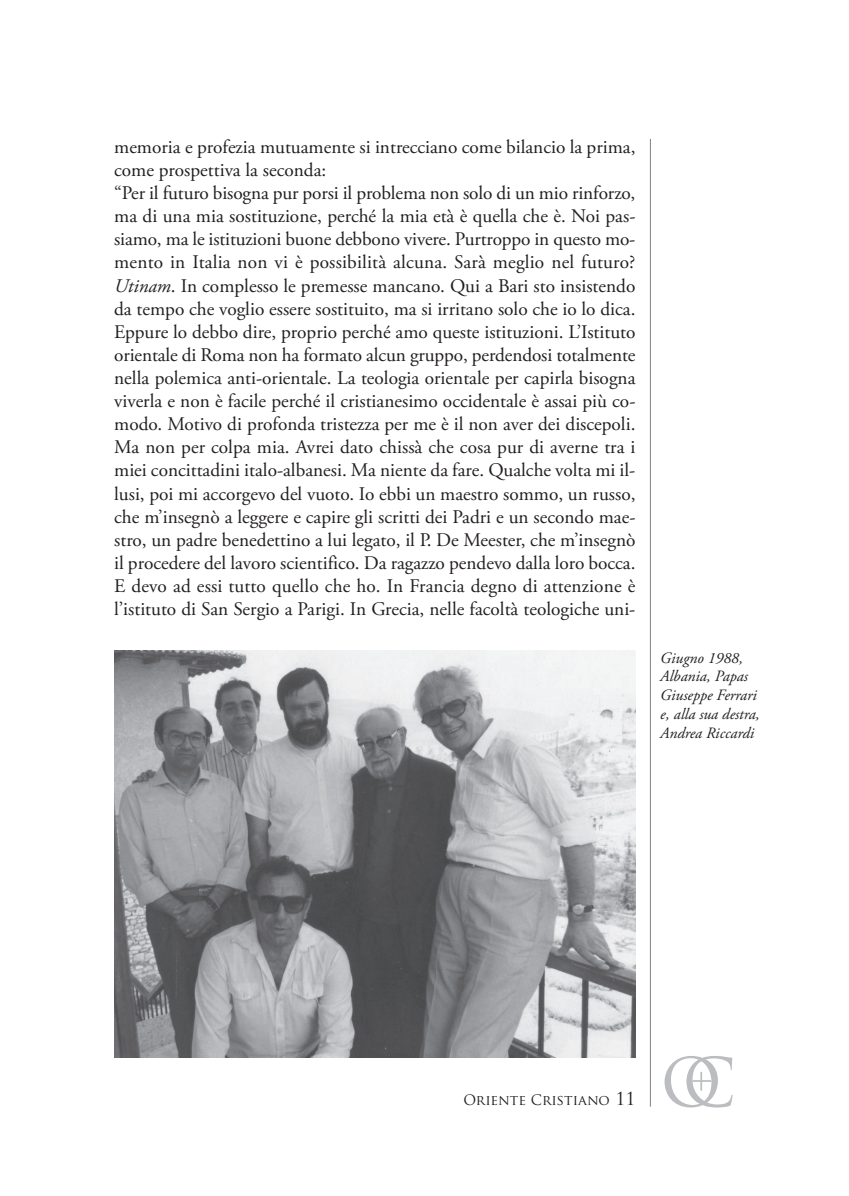
<style>
.page{position:relative;width:849px;height:1196px;background:#fff}
.page>*{position:absolute;margin:0;border:0;box-sizing:border-box;transform-origin:0 0}
.t1{font:65.8px "Trajan Pro";color:#bcbdc0}
.t2{font:19.25px/23.1px "Adobe Garamond Pro";color:#231f20}
.t3{font:italic 15.75px/18.9px "Adobe Garamond Pro";color:#231f20}
.t4{font:14px "Trajan Pro";color:#231f20}
.s1{font-style:italic}
.s2{font-size:17.5px}
</style>
<div class="page">
<svg style="left:692px;top:1072px;width:19px;height:18px"></svg>
<hr style="left:650px;top:139px;width:1px;height:967px;background:#808285">
<img style="left:114px;top:650px;width:521px;height:407px">
<p class="t2" style="left:114px;top:137px;width:522px">memoria e profezia mutuamente si intrecciano come bilancio la prima, come prospettiva la seconda:<br>“Per il futuro bisogna pur porsi il problema non solo di un mio rinforzo, ma di una mia sostituzione, perché la mia età è quella che è. Noi pas&shy;siamo, ma le istituzioni buone debbono vivere. Purtroppo in questo mo&shy;mento in Italia non vi è possibilità alcuna. Sarà meglio nel futuro?<br><span class="s1">Utinam</span>. In complesso le premesse mancano. Qui a Bari sto insistendo da tempo che voglio essere sostituito, ma si irritano solo che io lo dica.<br>Eppure lo debbo dire, proprio perché amo queste istituzioni. L’Istituto orientale di Roma non ha formato alcun gruppo, perdendosi totalmente nella polemica anti-orientale. La teologia orientale per capirla bisogna viverla e non è facile perché il cristianesimo occidentale è assai più co&shy;modo. Motivo di profonda tristezza per me è il non aver dei discepoli.<br>Ma non per colpa mia. Avrei dato chissà che cosa pur di averne tra i miei concittadini italo-albanesi. Ma niente da fare. Qualche volta mi il&shy;lusi, poi mi accorgevo del vuoto. Io ebbi un maestro sommo, un russo, che m’insegnò a leggere e capire gli scritti dei Padri e un secondo mae&shy;stro, un padre benedettino a lui legato, il P. De Meester, che m’insegnò il procedere del lavoro scientifico. Da ragazzo pendevo dalla loro bocca.<br>E devo ad essi tutto quello che ho. In Francia degno di attenzione è l’istituto di San Sergio a Parigi. In Grecia, nelle facoltà teologiche uni-</p>
<p class="t3" style="left:660px;top:649px;width:101px">Giugno 1988,<br>Albania, Papas<br>Giuseppe Ferrari e, alla sua destra,<br>Andrea Riccardi</p>
<p class="t4" style="left:463px;top:1091px;width:173px">ORIENTE CRISTIANO <span class="s2">11</span></p>
<h1 class="t1" style="left:660px;top:1045px;width:78px">OC</h1>
</div>
